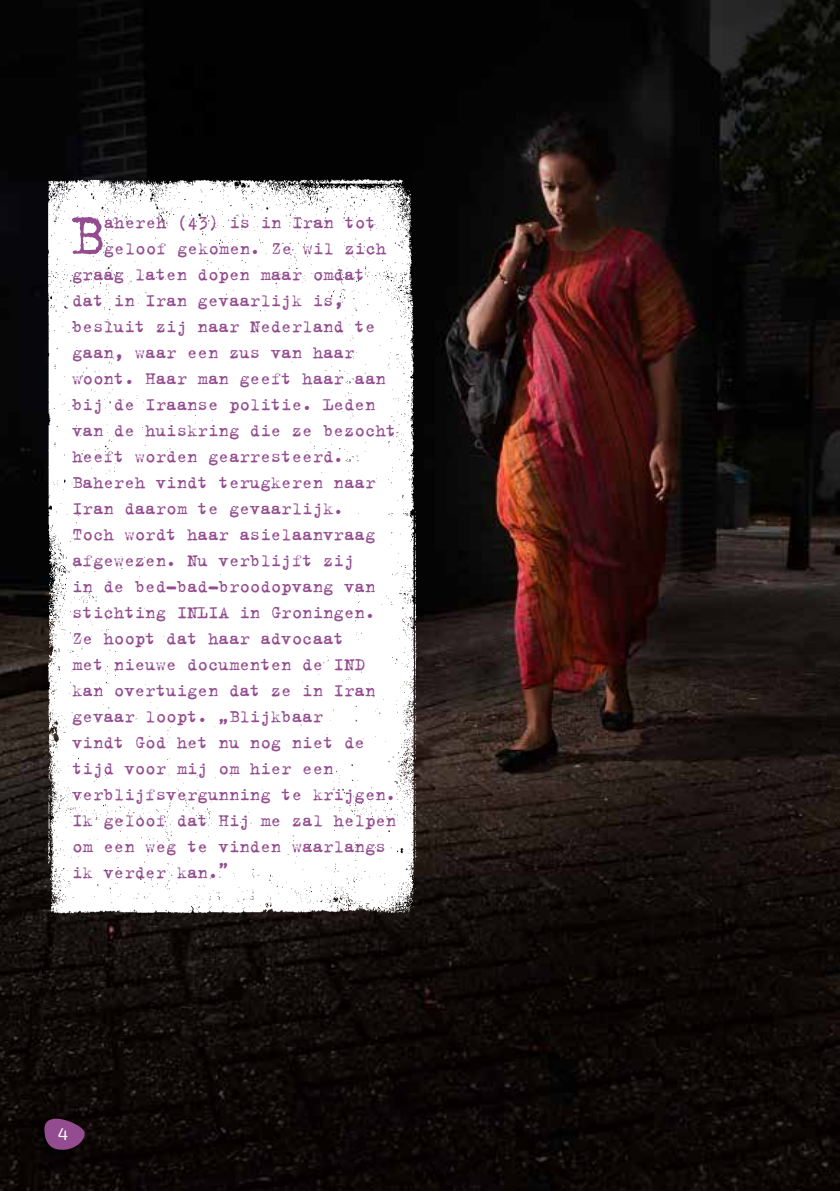
<style>
.page{position:relative;width:840px;height:1191px;background:#fff}
.page>*{position:absolute;margin:0;border:0;box-sizing:border-box;transform-origin:0 0}
.t1{font:64.4px "Trixie";color:#934c8f}
.t2{font:19px "Trixie";color:#934c8f}
.t3{font:17px "Exo 2.0";color:#fff}
</style>
<div class="page">
<img style="left:0;top:0;width:839px;height:1191px">
<img style="left:40px;top:164px;width:385px;height:766px">
<div style="left:32px;top:1118px;width:53px;height:43px;background:#080403"></div>
<svg style="left:44px;top:1118px;width:42px;height:32px"></svg>
<h1 class="t1" style="left:68px;top:193px;width:37px">B</h1>
<p class="t2" style="left:104px;top:210px;width:273px">ahereh (43) is in Iran tot</p>
<p class="t2" style="left:104px;top:236px;width:284px">geloof gekomen. Ze wil zich</p>
<p class="t2" style="left:72px;top:262px;width:294px">graag laten dopen maar omdat</p>
<p class="t2" style="left:72px;top:288px;width:273px">dat in Iran gevaarlijk is,</p>
<p class="t2" style="left:72px;top:314px;width:305px">besluit zij naar Nederland te</p>
<p class="t2" style="left:72px;top:340px;width:284px">gaan, waar een zus van haar</p>
<p class="t2" style="left:72px;top:366px;width:315px">woont. Haar man geeft haar aan</p>
<p class="t2" style="left:72px;top:392px;width:305px">bij de Iraanse politie. Leden</p>
<p class="t2" style="left:72px;top:418px;width:325px">van de huiskring die ze bezocht</p>
<p class="t2" style="left:72px;top:444px;width:273px">heeft worden gearresteerd.</p>
<p class="t2" style="left:72px;top:470px;width:305px">Bahereh vindt terugkeren naar</p>
<p class="t2" style="left:72px;top:496px;width:273px">Iran daarom te gevaarlijk.</p>
<p class="t2" style="left:72px;top:522px;width:305px">Toch wordt haar asielaanvraag</p>
<p class="t2" style="left:72px;top:548px;width:284px">afgewezen. Nu verblijft zij</p>
<p class="t2" style="left:72px;top:574px;width:305px">in de bed-bad-broodopvang van</p>
<p class="t2" style="left:72px;top:600px;width:305px">stichting INLIA in Groningen.</p>
<p class="t2" style="left:72px;top:626px;width:273px">Ze hoopt dat haar advocaat</p>
<p class="t2" style="left:72px;top:652px;width:294px">met nieuwe documenten de IND</p>
<p class="t2" style="left:72px;top:678px;width:305px">kan overtuigen dat ze in Iran</p>
<p class="t2" style="left:72px;top:704px;width:252px">gevaar loopt. „Blijkbaar</p>
<p class="t2" style="left:72px;top:730px;width:294px">vindt God het nu nog niet de</p>
<p class="t2" style="left:72px;top:756px;width:263px">tijd voor mij om hier een</p>
<p class="t2" style="left:72px;top:782px;width:325px">verblijfsvergunning te krijgen.</p>
<p class="t2" style="left:72px;top:808px;width:325px">Ik geloof dat Hij me zal helpen</p>
<p class="t2" style="left:72px;top:834px;width:315px">om een weg te vinden waarlangs</p>
<p class="t2" style="left:72px;top:860px;width:158px">ik verder kan.”</p>
<p class="t3" style="left:58px;top:1124px;width:12px">4</p>
</div>
